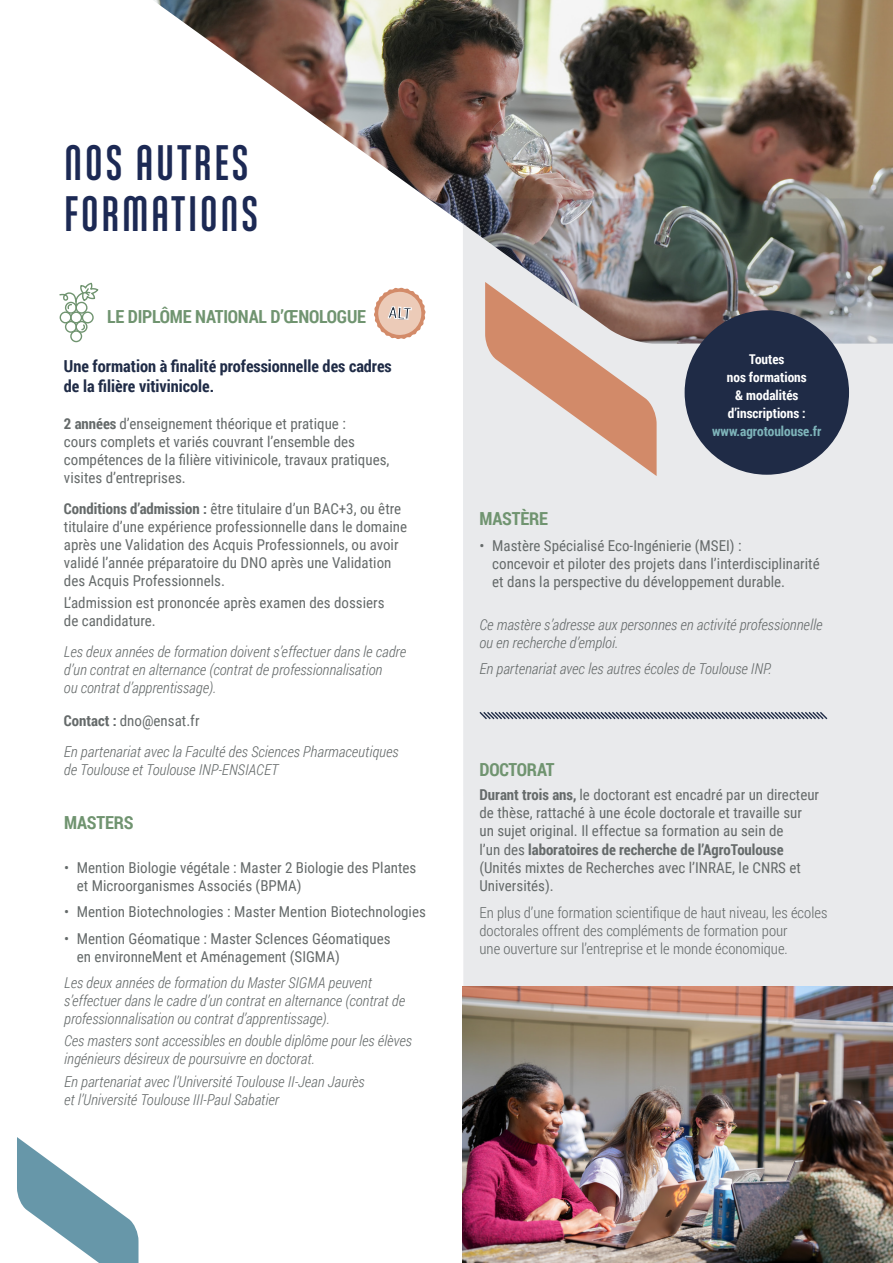
<style>
.page{position:relative;width:893px;height:1263px;background:#fff}
.page>*{position:absolute;margin:0;border:0;box-sizing:border-box;transform-origin:0 0}
.t1{font:700 49.5px "Ando";letter-spacing:.05em;color:#1c2954}
.t2{font:700 18px "Roboto Condensed";letter-spacing:-.01em;color:#709470}
.t3{font:700 16.5px/19.8px "Roboto Condensed";color:#1f2b46}
.t4{font:15px/18px "Roboto Condensed";color:#656a6a}
.t5{font:italic 300 15px/18px "Roboto Condensed";color:#656a6a}
.t6{font:300 15px/18px "Roboto Condensed";color:#656a6a}
.t7{font:700 13.5px/18px "Roboto Condensed";color:#fff;text-align:center}
.t8{font:700 13.5px "Roboto Condensed";color:#7eb4ba}
.s1{font-weight:700}
</style>
<div class="page">
<img style="left:154px;top:0;width:739px;height:224px">
<svg style="left:463px;top:198px;width:430px;height:788px;fill:#e9eaec"></svg>
<div style="left:685px;top:310px;width:164px;height:165px;background:#1f2b46;border-radius:50%"></div>
<svg style="left:59px;top:283px;width:39px;height:59px"></svg>
<svg style="left:478px;top:710px;width:351px;height:11px"></svg>
<img style="left:463px;top:986px;width:430px;height:277px">
<svg style="left:485px;top:282px;width:172px;height:194px"></svg>
<svg style="left:17px;top:1137px;width:121px;height:126px"></svg>
<svg style="left:374px;top:287px;width:52px;height:52px"></svg>
<p class="t1" style="left:64px;top:137px;width:186px">NOS AUTRES</p>
<p class="t1" style="left:64px;top:188px;width:196px">FORMATIONS</p>
<p class="t2" style="left:107px;top:304px;width:261px">LE DIPLÔME NATIONAL D’ŒNOLOGUE</p>
<p class="t3" style="left:64px;top:356px;width:329px">Une formation à finalité professionnelle des cadres de la filière vitivinicole.</p>
<p class="t4" style="left:64px;top:414px;width:327px"><span class="s1">2 années</span> d’enseignement théorique et pratique :<br>cours complets et variés couvrant l’ensemble des compétences de la filière vitivinicole, travaux pratiques, visites d’entreprises.</p>
<p class="t4" style="left:64px;top:499px;width:345px"><span class="s1">Conditions d’admission :</span> être titulaire d’un BAC+3, ou être titulaire d’une expérience professionnelle dans le domaine après une Validation des Acquis Professionnels, ou avoir validé l’année préparatoire du DNO après une Validation des Acquis Professionnels.</p>
<p class="t4" style="left:64px;top:593px;width:322px">L’admission est prononcée après examen des dossiers de candidature.</p>
<p class="t5" style="left:64px;top:642px;width:344px">Les deux années de formation doivent s’effectuer dans le cadre d’un contrat en alternance (contrat de professionnalisation<br>ou contrat d’apprentissage).</p>
<p class="t4" style="left:64px;top:711px;width:137px"><span class="s1">Contact :</span> dno@ensat.fr</p>
<p class="t5" style="left:64px;top:742px;width:336px">En partenariat avec la Faculté des Sciences Pharmaceutiques de Toulouse et Toulouse INP-ENSIACET</p>
<p class="t2" style="left:64px;top:810px;width:71px">MASTERS</p>
<p class="t4" style="left:77px;top:858px;width:341px;text-indent:-13px">• Mention Biologie végétale : Master 2 Biologie des Plantes et Microorganismes Associés (BPMA)</p>
<p class="t4" style="left:64px;top:902px;width:363px">• Mention Biotechnologies : Master Mention Biotechnologies</p>
<p class="t4" style="left:77px;top:929px;width:315px;text-indent:-13px">• Mention Géomatique : Master ScIences Géomatiques en environneMent et Aménagement (SIGMA)</p>
<p class="t5" style="left:64px;top:973px;width:342px">Les deux années de formation du Master SIGMA peuvent s’effectuer dans le cadre d’un contrat en alternance (contrat de professionnalisation ou contrat d’apprentissage).</p>
<p class="t5" style="left:64px;top:1031px;width:349px">Ces masters sont accessibles en double diplôme pour les élèves ingénieurs désireux de poursuivre en doctorat.</p>
<p class="t5" style="left:64px;top:1072px;width:302px">En partenariat avec l’Université Toulouse II-Jean Jaurès et l’Université Toulouse III-Paul Sabatier</p>
<p class="t7" style="left:727px;top:349px;width:81px">Toutes<br>nos formations &amp; modalités</p>
<p class="t7" style="left:728px;top:403px;width:79px">d’inscriptions :</p>
<p class="t8" style="left:712px;top:421px;width:111px">www.agrotoulouse.fr</p>
<p class="t2" style="left:479px;top:506px;width:70px">MASTÈRE</p>
<p class="t4" style="left:492px;top:537px;width:329px;text-indent:-13px">• Mastère Spécialisé Eco-Ingénierie (MSEI) :<br>concevoir et piloter des projets dans l’interdisciplinarité et dans la perspective du développement durable.</p>
<p class="t5" style="left:479px;top:615px;width:344px">Ce mastère s’adresse aux personnes en activité professionnelle ou en recherche d’emploi.</p>
<p class="t5" style="left:479px;top:659px;width:293px">En partenariat avec les autres écoles de Toulouse INP.</p>
<p class="t2" style="left:479px;top:757px;width:76px">DOCTORAT</p>
<p class="t4" style="left:479px;top:785px;width:341px"><span class="s1">Durant trois ans,</span> le doctorant est encadré par un directeur de thèse, rattaché à une école doctorale et travaille sur un sujet original. Il effectue sa formation au sein de</p>
<p class="t4" style="left:479px;top:840px;width:323px">l’un des <span class="s1">laboratoires de recherche de l’AgroToulouse </span>(Unités mixtes de Recherches avec l’INRAE, le CNRS et<br>Universités).</p>
<p class="t6" style="left:479px;top:903px;width:349px">En plus d’une formation scientifique de haut niveau, les écoles doctorales offrent des compléments de formation pour<br>une ouverture sur l’entreprise et le monde économique.</p>
</div>
